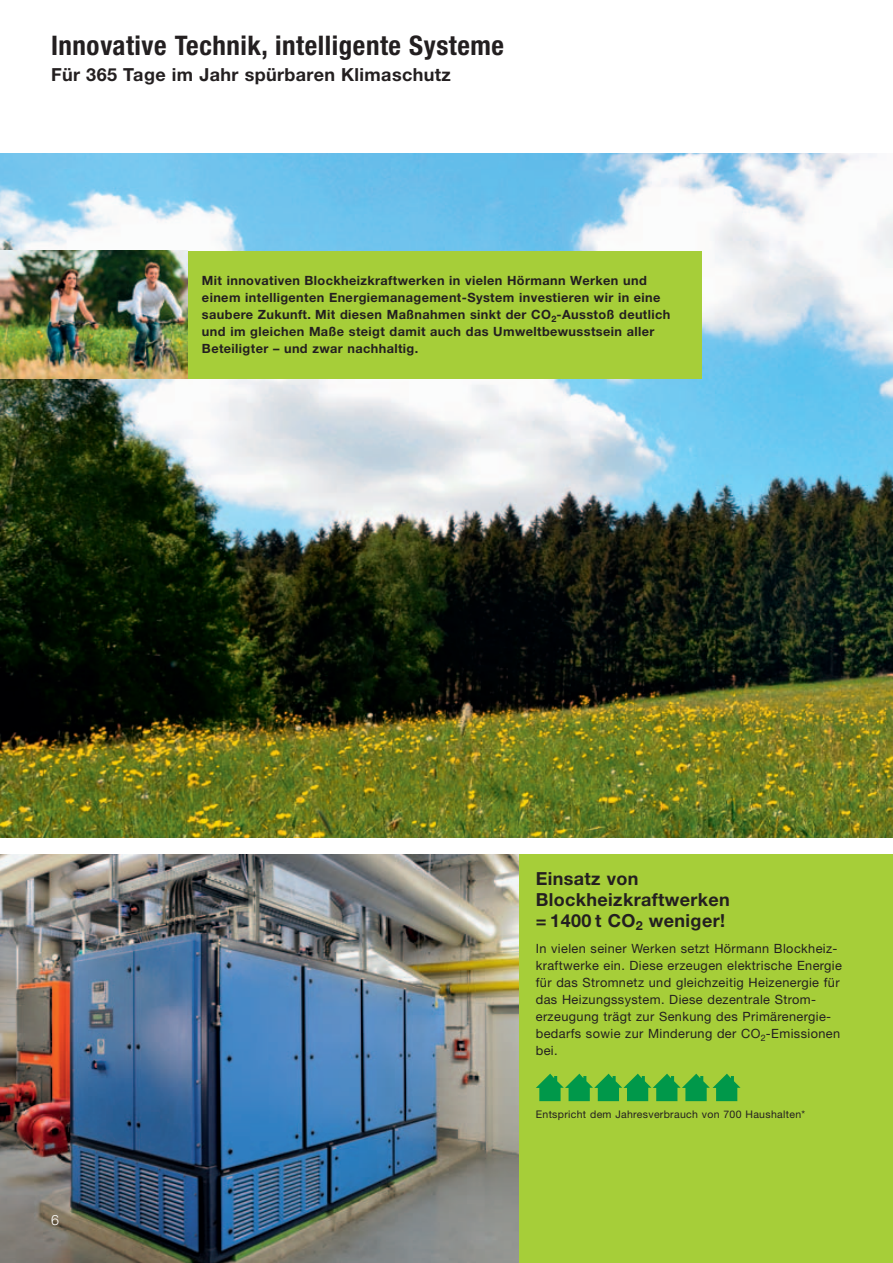
<style>
.page{position:relative;width:893px;height:1263px;background:#fff}
.page>*{position:absolute;margin:0;border:0;box-sizing:border-box;transform-origin:0 0}
.t1{font:700 condensed 27px "Hoermann Helvetica Neue";letter-spacing:.02em;color:#231f20}
.t2{font:700 18px/21.3px "Hoermann Helvetica Neue";letter-spacing:.02em;color:#231f20}
.t3{font:300 14.25px "Hoermann Helvetica Neue";color:#fff}
.t4{font:700 12.75px/17px "Hoermann Helvetica Neue";letter-spacing:.03em;color:#231f20}
.t5{font:12.75px/17px "Hoermann Helvetica Neue Rm";letter-spacing:.03em;color:#231f20}
.t6{font:10.5px "Hoermann Helvetica Neue Rm";letter-spacing:.03em;color:#231f20}
</style>
<div class="page">
<div style="left:519px;top:855px;width:374px;height:408px;background:#a6ce39"></div>
<img style="left:0;top:153px;width:893px;height:685px">
<img style="left:0;top:855px;width:519px;height:408px">
<div style="left:187px;top:251px;width:515px;height:127px;background:#a6ce39"></div>
<img style="left:0;top:251px;width:187px;height:127px">
<svg style="left:536px;top:1074px;width:204px;height:27px"></svg>
<h1 class="t1" style="left:51px;top:27px;width:454px">Innovative Technik, intelligente Systeme</h1>
<h2 class="t2" style="left:51px;top:62px;width:401px">Für 365 Tage im Jahr spürbaren Klimaschutz</h2>
<p class="t4" style="left:202px;top:271px;width:470px">Mit innovativen Blockheizkraftwerken in vielen Hörmann Werken und einem intelligenten Energiemanagement-System investieren wir in eine saubere Zukunft. Mit diesen Maßnahmen sinkt der CO<sub>2</sub>-Ausstoß deutlich und im gleichen Maße steigt damit auch das Umweltbewusstsein aller Beteiligter – und zwar nachhaltig.</p>
<h2 class="t2" style="left:536px;top:866px;width:196px">Einsatz von<br>Blockheizkraftwerken = 1400 t CO<sub>2</sub> weniger!</h2>
<p class="t5" style="left:536px;top:939px;width:308px">In vielen seiner Werken setzt Hörmann Blockheiz&shy;kraftwerke ein. Diese erzeugen elektrische Energie für das Stromnetz und gleichzeitig Heizenergie für das Heizungssystem. Diese dezentrale Strom&shy;erzeugung trägt zur Senkung des Primärenergie&shy;bedarfs sowie zur Minderung der CO<sub>2</sub>-Emissionen bei.</p>
<p class="t3" style="left:51px;top:1209px;width:9px">6</p>
<p class="t6" style="left:536px;top:1107px;width:271px">Entspricht dem Jahresverbrauch von 700 Haushalten*</p>
</div>
